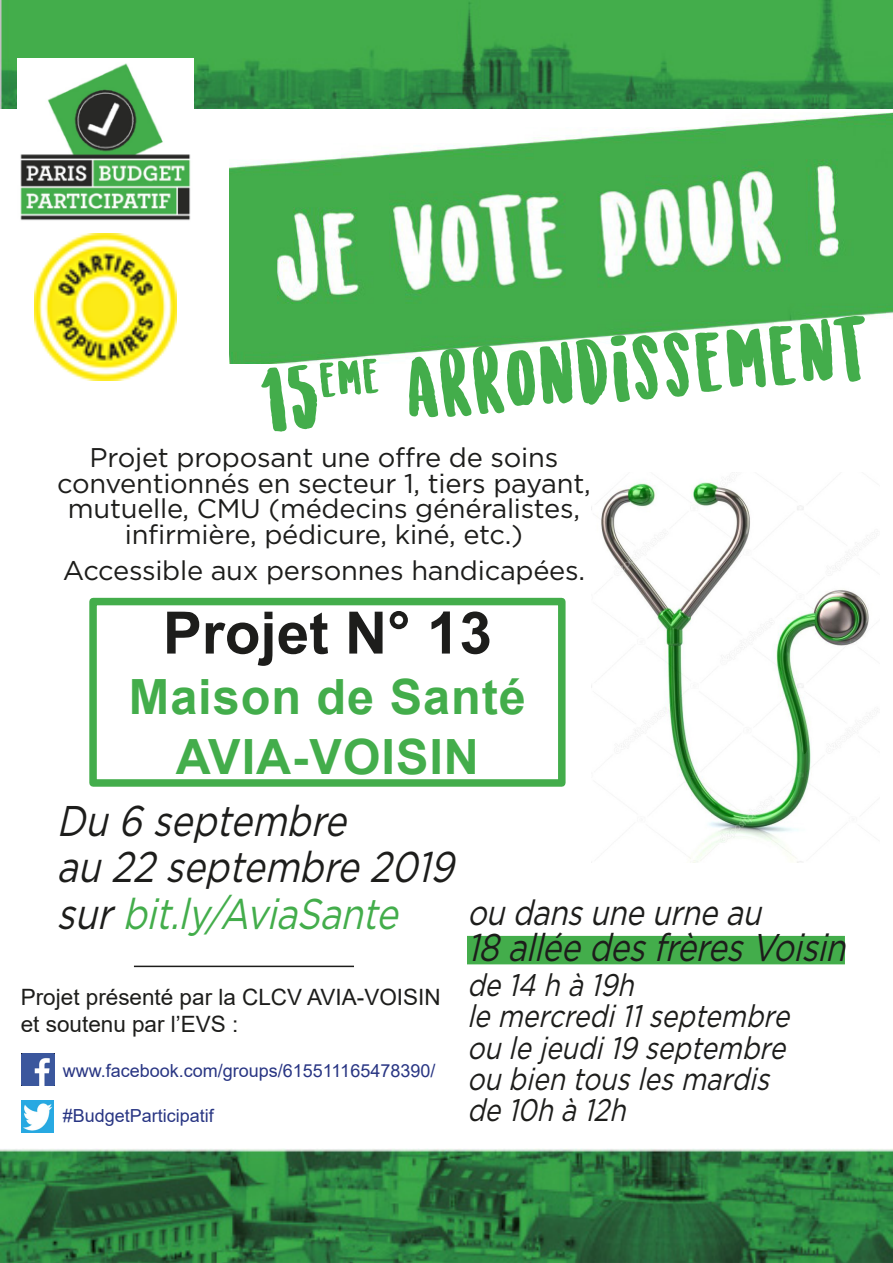
<style>
.page{position:relative;width:893px;height:1263px;background:#fff}
.page>*{position:absolute;margin:0;border:0;box-sizing:border-box;transform-origin:0 0}
.t1{font:82.5px "Sunrise International";color:#43ad4b}
.t2{font:700 58.5px "Arial";color:#1d1d1b}
.t3{font:700 48.6px/60px "Arial";letter-spacing:.02em;color:#43ad4b;text-align:center}
.t4{font:italic 42.9px "Gotham";color:#1d1d1b;scale:.85 1}
.t5{font:italic 42.9px "Gotham";color:#43ad4b;scale:.85 1}
.t6{font:italic 38.55px "Gotham";color:#1d1d1b;scale:.83 1}
.t7{font:italic 35.1px "Gotham";color:#1d1d1b;scale:.85 1}
.t8{font:italic 31.2px "Gotham";color:#1d1d1b;scale:.85 1}
.t9{font:27px/25.5px "Gotham";letter-spacing:-.01em;color:#1d1d1b;text-align:center}
.t10{font:22.5px "Arial";color:#1d1d1b}
.t11{font:18px "Arial";color:#283583}
.s1{color:#1d1d1b}
</style>
<div class="page">
<img style="left:1px;top:0;width:891px;height:108px">
<img style="left:591px;top:479px;width:287px;height:383px">
<img style="left:17px;top:58px;width:176px;height:163px">
<img style="left:230px;top:112px;width:663px;height:252px">
<img style="left:34px;top:233px;width:142px;height:147px">
<div style="left:89px;top:598px;width:477px;height:189px;border:8px solid #43ad4b"></div>
<div style="left:467px;top:936px;width:378px;height:28px;background:#43ad4b"></div>
<hr style="left:134px;top:966px;width:220px;height:1px;background:#1d1d1b">
<img style="left:21px;top:1100px;width:32px;height:32px">
<img style="left:22px;top:1054px;width:32px;height:32px">
<img style="left:0;top:1148px;width:893px;height:115px">
<p class="t1" style="left:261px;top:363px;width:605px;rotate:-5deg">15<sup>eme</sup> arrondissement</p>
<p class="t9" style="left:57px;top:444px;width:535px">Projet proposant une offre de soins conventionnés en secteur 1, tiers payant, mutuelle, CMU (médecins généralistes, infirmière, pédicure, kiné, etc.)</p>
<p class="t9" style="left:63px;top:558px;width:524px">Accessible aux personnes handicapées.</p>
<p class="t2" style="left:163px;top:592px;width:331px">Projet N° 13</p>
<p class="t3" style="left:129px;top:667px;width:399px">Maison de Santé<br>AVIA-VOISIN</p>
<p class="t4" style="left:56px;top:793px;width:356px">Du6 septembre</p>
<p class="t4" style="left:56px;top:840px;width:483px">au22septembre2019</p>
<p class="t5" style="left:56px;top:886px;width:417px"><span class="s1">sur</span>bit.ly/AviaSante</p>
<p class="t7" style="left:467px;top:890px;width:359px">oudansuneurneau</p>
<p class="t6" style="left:467px;top:922px;width:470px">18alléedesfrèresVoisin</p>
<p class="t8" style="left:467px;top:965px;width:208px">de14 hà19h</p>
<p class="t8" style="left:467px;top:996px;width:391px">lemercredi11septembre</p>
<p class="t8" style="left:467px;top:1028px;width:386px">oulejeudi19 septembre</p>
<p class="t8" style="left:467px;top:1059px;width:367px">oubientouslesmardis</p>
<p class="t8" style="left:467px;top:1090px;width:198px">de10hà12h</p>
<p class="t10" style="left:21px;top:981px;width:421px">Projet présenté par la CLCV AVIA-VOISIN</p>
<p class="t10" style="left:21px;top:1008px;width:219px">et soutenu par l’EVS :</p>
<p class="t11" style="left:63px;top:1058px;width:374px">www.facebook.com/groups/615511165478390/</p>
<p class="t11" style="left:63px;top:1103px;width:153px">#BudgetParticipatif</p>
</div>
